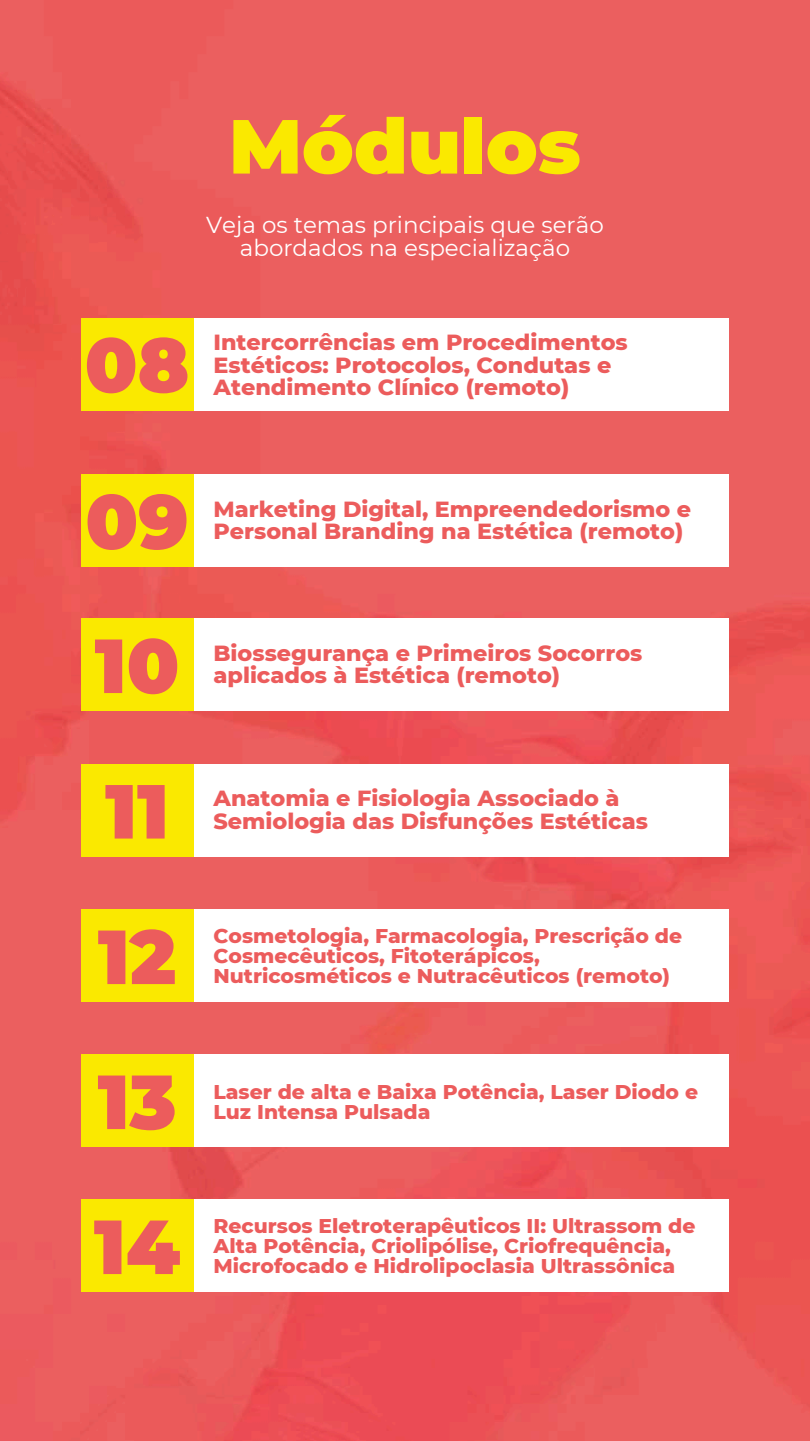
<style>
.page{position:relative;width:810px;height:1441px;background:#fff}
.page>*{position:absolute;margin:0;border:0;box-sizing:border-box;transform-origin:0 0}
.t1{font:900 76.4px/156.5px "Montserrat";color:#ec5c5c}
.t2{font:900 76.4px "Montserrat";color:#fae900}
.t3{font:23px/23.2px "Montserrat";color:#fff;text-align:center}
.t4{font:800 22.3px/22.5px "Montserrat";color:#ec5c5c}
.t5{font:800 20.3px/20.2px "Montserrat";color:#ec5c5c}
</style>
<div class="page">
<img style="left:0;top:0;width:810px;height:1440px">
<div style="left:81px;top:318px;width:648px;height:92px;background:#fff"></div>
<div style="left:81px;top:318px;width:112px;height:92px;background:#fae900"></div>
<div style="left:81px;top:474px;width:648px;height:92px;background:#fff"></div>
<div style="left:81px;top:474px;width:112px;height:92px;background:#fae900"></div>
<div style="left:81px;top:618px;width:648px;height:93px;background:#fff"></div>
<div style="left:81px;top:618px;width:112px;height:93px;background:#fae900"></div>
<div style="left:81px;top:764px;width:648px;height:92px;background:#fff"></div>
<div style="left:81px;top:764px;width:112px;height:92px;background:#fae900"></div>
<div style="left:81px;top:909px;width:648px;height:93px;background:#fff"></div>
<div style="left:81px;top:909px;width:112px;height:93px;background:#fae900"></div>
<div style="left:81px;top:1054px;width:648px;height:92px;background:#fff"></div>
<div style="left:81px;top:1054px;width:112px;height:92px;background:#fae900"></div>
<div style="left:81px;top:1199px;width:648px;height:92px;background:#fff"></div>
<div style="left:81px;top:1199px;width:112px;height:92px;background:#fae900"></div>
<h1 class="t2" style="left:229px;top:99px;width:353px">Módulos</h1>
<p class="t3" style="left:206px;top:213px;width:399px">Veja os temas principais que serão abordados na especialização</p>
<h1 class="t1" style="left:85px;top:286px;width:106px">08<br>09</h1>
<p class="t4" style="left:214px;top:331px;width:416px">Intercorrências em Procedimentos<br>Estéticos: Protocolos, Condutas e<br>Atendimento Clínico (remoto)</p>
<p class="t4" style="left:214px;top:497px;width:479px">Marketing Digital, Empreendedorismo e<br>Personal Branding na Estética (remoto)</p>
<h1 class="t1" style="left:95px;top:587px;width:86px">10</h1>
<p class="t4" style="left:214px;top:641px;width:430px">Biossegurança e Primeiros Socorros aplicados à Estética (remoto)</p>
<h1 class="t1" style="left:105px;top:732px;width:65px">11</h1>
<p class="t4" style="left:214px;top:787px;width:436px">Anatomia e Fisiologia Associado à<br>Semiologia das Disfunções Estéticas</p>
<h1 class="t1" style="left:98px;top:878px;width:80px">12</h1>
<p class="t5" style="left:214px;top:925px;width:470px">Cosmetologia, Farmacologia, Prescrição de<br>Cosmecêuticos, Fitoterápicos,<br>Nutricosméticos e Nutracêuticos (remoto)</p>
<h1 class="t1" style="left:98px;top:1023px;width:80px">13</h1>
<p class="t5" style="left:214px;top:1081px;width:486px">Laser de alta e Baixa Potência, Laser Diodo e<br>Luz Intensa Pulsada</p>
<h1 class="t1" style="left:94px;top:1168px;width:88px">14</h1>
<p class="t5" style="left:214px;top:1215px;width:483px">Recursos Eletroterapêuticos II: Ultrassom de<br>Alta Potência, Criolipólise, Criofrequência,<br>Microfocado e Hidrolipoclasia Ultrassônica</p>
</div>
